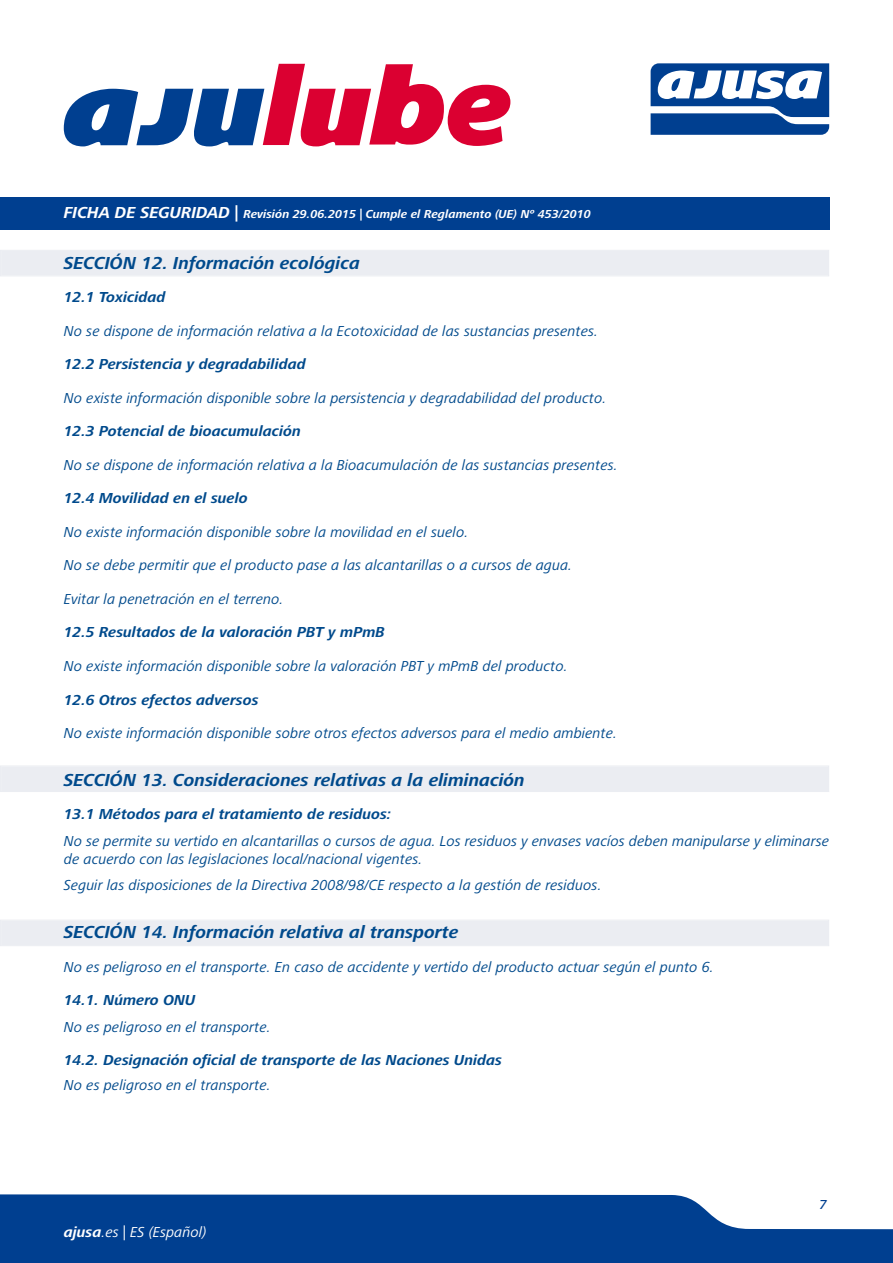
<style>
.page{position:relative;width:893px;height:1263px;background:#fff}
.page>*{position:absolute;margin:0;border:0;box-sizing:border-box;transform-origin:0 0}
.t1{font:italic 700 18px "Frutiger Next LT";color:#004a8c}
.t2{font:italic 15px/18px "Frutiger Next LT";color:#004a8c}
.t3{font:italic 700 15px "Frutiger Next LT";color:#004a8c}
.t4{font:italic 15px "Frutiger Next LT";color:#fff}
.t5{font:italic 500 13.5px "Frutiger Next LT";color:#003f90}
.t6{font:italic 700 12px "Frutiger Next LT";color:#fff}
.s1{font-size:16.5px}
.s2{font-weight:700}
</style>
<div class="page">
<svg style="left:0;top:1194px;width:893px;height:69px;background:#1c549c"></svg>
<div style="left:0;top:197px;width:829px;height:33px;background:#003f90"></div>
<svg style="left:651px;top:63px;width:178px;height:72px"></svg>
<svg style="left:64px;top:64px;width:446px;height:82px"></svg>
<div style="left:0;top:250px;width:829px;height:26px;background:#ebedf2"></div>
<div style="left:0;top:765px;width:829px;height:27px;background:#ebedf2"></div>
<div style="left:0;top:920px;width:829px;height:26px;background:#ebedf2"></div>
<p class="t6" style="left:64px;top:208px;width:529px"><span class="s1">FICHA DE SEGURIDAD |</span> Revisión 29.06.2015 | Cumple el Reglamento (UE) Nº 453/2010</p>
<p class="t1" style="left:64px;top:253px;width:298px">SECCIÓN 12. Información ecológica</p>
<p class="t3" style="left:64px;top:289px;width:103px">12.1 Toxicidad</p>
<p class="t2" style="left:64px;top:322px;width:536px">No se dispone de información relativa a la Ecotoxicidad de las sustancias presentes.</p>
<p class="t3" style="left:64px;top:356px;width:244px">12.2 Persistencia y degradabilidad</p>
<p class="t2" style="left:64px;top:389px;width:544px">No existe información disponible sobre la persistencia y degradabilidad del producto.</p>
<p class="t3" style="left:64px;top:423px;width:238px">12.3 Potencial de bioacumulación</p>
<p class="t2" style="left:64px;top:456px;width:555px">No se dispone de información relativa a la Bioacumulación de las sustancias presentes.</p>
<p class="t3" style="left:64px;top:490px;width:186px">12.4 Movilidad en el suelo</p>
<p class="t2" style="left:64px;top:523px;width:406px">No existe información disponible sobre la movilidad en el suelo.</p>
<p class="t2" style="left:64px;top:556px;width:510px">No se debe permitir que el producto pase a las alcantarillas o a cursos de agua.</p>
<p class="t2" style="left:64px;top:590px;width:221px">Evitar la penetración en el terreno.</p>
<p class="t3" style="left:64px;top:624px;width:322px">12.5 Resultados de la valoración PBT y mPmB</p>
<p class="t2" style="left:64px;top:657px;width:506px">No existe información disponible sobre la valoración PBT y mPmB del producto.</p>
<p class="t3" style="left:64px;top:691px;width:196px">12.6 Otros efectos adversos</p>
<p class="t2" style="left:64px;top:724px;width:555px">No existe información disponible sobre otros efectos adversos para el medio ambiente.</p>
<p class="t1" style="left:64px;top:770px;width:462px">SECCIÓN 13. Consideraciones relativas a la eliminación</p>
<p class="t3" style="left:64px;top:806px;width:329px">13.1 Métodos para el tratamiento de residuos:</p>
<p class="t2" style="left:64px;top:832px;width:767px">No se permite su vertido en alcantarillas o cursos de agua. Los residuos y envases vacíos deben manipularse y eliminarse de acuerdo con las legislaciones local/nacional vigentes.</p>
<p class="t2" style="left:64px;top:876px;width:539px">Seguir las disposiciones de la Directiva 2008/98/CE respecto a la gestión de residuos.</p>
<p class="t1" style="left:64px;top:922px;width:396px">SECCIÓN 14. Información relativa al transporte</p>
<p class="t2" style="left:64px;top:958px;width:652px">No es peligroso en el transporte. En caso de accidente y vertido del producto actuar según el punto 6.</p>
<p class="t3" style="left:64px;top:992px;width:133px">14.1. Número ONU</p>
<p class="t2" style="left:64px;top:1018px;width:209px">No es peligroso en el transporte.</p>
<p class="t3" style="left:64px;top:1052px;width:440px">14.2. Designación oficial de transporte de las Naciones Unidas</p>
<p class="t2" style="left:64px;top:1076px;width:209px">No es peligroso en el transporte.</p>
<p class="t4" style="left:64px;top:1223px;width:144px"><span class="s2">ajusa</span>.es | ES (Español)</p>
<p class="t5" style="left:820px;top:1197px;width:9px">7</p>
</div>
